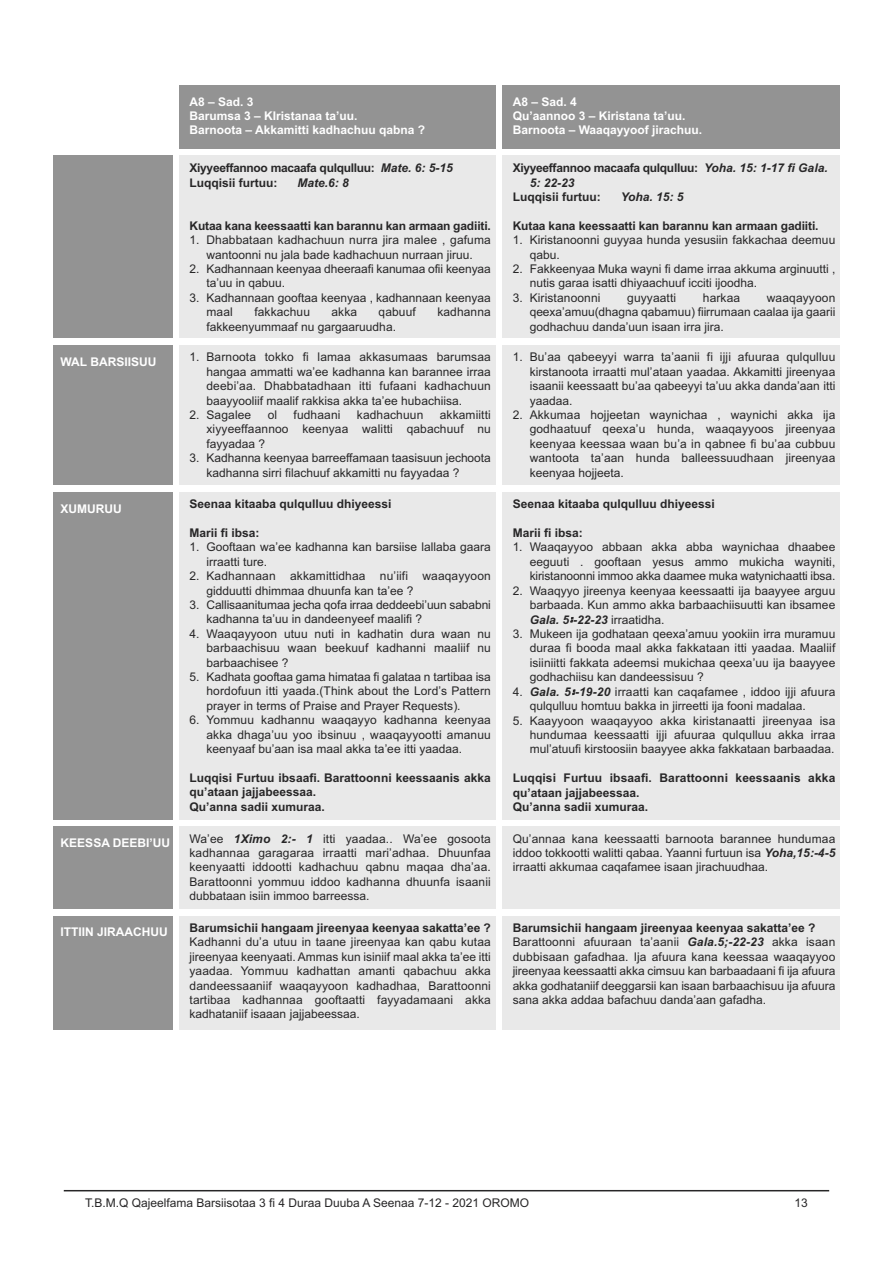
<style>
.page{position:relative;width:893px;height:1263px;background:#fff}
.page>*{position:absolute;margin:0;border:0;box-sizing:border-box;transform-origin:0 0}
.t1{font:12px/14.4px "Arial";color:#272627;text-align:justify}
.t2{font:700 12px/14.4px "Arial";color:#272627}
.t3{font:700 12px/14.4px "Arial";color:#fff}
.t4{font:700 12px/14.4px "Arial";letter-spacing:-.025em;color:#272627}
.t5{font:italic 700 12px "Arial";color:#272627}
.s1{font-style:italic}
.s2{font-weight:700;font-style:italic}
.s3{font-family:"Nyala";font-style:italic}
.s4{font-weight:700}
</style>
<div class="page">
<hr style="left:64px;top:1190px;width:765px;height:1px;background:#272627">
<div style="left:179px;top:85px;width:316px;height:64px;background:#939393"></div>
<div style="left:502px;top:85px;width:338px;height:64px;background:#939393"></div>
<div style="left:53px;top:156px;width:119px;height:182px;background:#939393"></div>
<div style="left:179px;top:156px;width:316px;height:182px;background:#e9e9e9"></div>
<div style="left:502px;top:156px;width:338px;height:182px;background:#e9e9e9"></div>
<div style="left:53px;top:345px;width:119px;height:140px;background:#939393"></div>
<div style="left:179px;top:345px;width:316px;height:140px;background:#e9e9e9"></div>
<div style="left:502px;top:345px;width:338px;height:140px;background:#e9e9e9"></div>
<div style="left:53px;top:492px;width:119px;height:327px;background:#939393"></div>
<div style="left:179px;top:492px;width:316px;height:327px;background:#e9e9e9"></div>
<div style="left:502px;top:492px;width:338px;height:327px;background:#e9e9e9"></div>
<div style="left:53px;top:826px;width:119px;height:83px;background:#939393"></div>
<div style="left:179px;top:826px;width:316px;height:83px;background:#e9e9e9"></div>
<div style="left:502px;top:826px;width:338px;height:83px;background:#e9e9e9"></div>
<div style="left:53px;top:916px;width:119px;height:113px;background:#939393"></div>
<div style="left:179px;top:916px;width:316px;height:113px;background:#e9e9e9"></div>
<div style="left:502px;top:916px;width:338px;height:113px;background:#e9e9e9"></div>
<p class="t3" style="left:190px;top:94px;width:237px">A8 – Sad. 3<br>Barumsa 3 – KIristanaa ta’uu.<br>Barnoota – Akkamitti kadhachuu qabna ?</p>
<p class="t3" style="left:513px;top:94px;width:191px">A8 – Sad. 4<br>Qu’aannoo 3 – Kiristana ta’uu.<br>Barnoota – Waaqayyoof jirachuu.</p>
<p class="t4" style="left:190px;top:161px;width:265px">Xiyyeeffannoo macaafa qulqulluu: <span class="s1">Mate. 6: 5-15<br></span>Luqqisii furtuu:</p>
<p class="t4" style="left:530px;top:161px;width:299px;text-indent:-17px">Xiyyeeffannoo macaafa qulqulluu: <span class="s1">Yoha. 15: 1-17 fi Gala.<br>5: 22-23</span></p>
<p class="t2" style="left:513px;top:190px;width:89px">Luqqisii furtuu:</p>
<p class="t5" style="left:621px;top:190px;width:64px">Yoha. 15: 5</p>
<p class="t2" style="left:513px;top:218px;width:307px">Kutaa kana keessaatti kan barannu kan armaan gadiiti.</p>
<p class="t1" style="left:530px;top:233px;width:307px;text-indent:-17px">1. Kiristanoonni guyyaa hunda yesusiin fakkachaa deemuu qabu.</p>
<p class="t1" style="left:530px;top:262px;width:307px;text-indent:-17px">2. Fakkeenyaa Muka wayni fi dame irraa akkuma arginuutti , nutis garaa isatti dhiyaachuuf icciti ijoodha.</p>
<p class="t1" style="left:513px;top:290px;width:89px">3. Kiristanoonni</p>
<p class="t1" style="left:627px;top:290px;width:50px">guyyaatti</p>
<p class="t1" style="left:703px;top:290px;width:39px">harkaa</p>
<p class="t5" style="left:298px;top:175px;width:53px">Mate.6: 8</p>
<p class="t2" style="left:190px;top:218px;width:303px">Kutaa kana keessaatti kan barannu kan armaan gadiiti.</p>
<p class="t1" style="left:190px;top:233px;width:303px;text-align:center">1. Dhabbataan kadhachuun nurra jira malee , gafuma wantoonni nu jala bade kadhachuun nurraan jiruu.</p>
<p class="t1" style="left:207px;top:262px;width:286px;text-indent:-17px">2. Kadhannaan keenyaa dheeraafi kanumaa ofii keenyaa ta’uu in qabuu.</p>
<p class="t1" style="left:207px;top:290px;width:286px;text-indent:-17px">3. Kadhannaan gooftaa keenyaa , kadhannaan keenyaa maal</p>
<p class="t1" style="left:530px;top:290px;width:307px;text-indent:237px">waaqayyoon qeexa’amuu(dhagna qabamuu) fiirrumaan caalaa ija gaarii godhachuu danda’uun isaan irra jira.</p>
<p class="t1" style="left:254px;top:305px;width:57px">fakkachuu</p>
<p class="t1" style="left:331px;top:305px;width:27px">akka</p>
<p class="t1" style="left:379px;top:305px;width:39px">qabuuf</p>
<p class="t1" style="left:437px;top:305px;width:55px">kadhanna</p>
<p class="t1" style="left:207px;top:319px;width:191px">fakkeenyummaaf nu gargaaruudha.</p>
<p class="t3" style="left:61px;top:355px;width:97px">WAL BARSIISUU</p>
<p class="t1" style="left:207px;top:350px;width:286px;text-indent:-17px">1. Barnoota tokko fi lamaa akkasumaas barumsaa hangaa ammatti wa’ee kadhanna kan barannee irraa deebi’aa. Dhabbatadhaan itti fufaani kadhachuun baayyooliif maalif rakkisa akka ta’ee hubachiisa.</p>
<p class="t1" style="left:190px;top:408px;width:63px">2. Sagalee</p>
<p class="t1" style="left:268px;top:408px;width:11px">ol</p>
<p class="t1" style="left:294px;top:408px;width:48px">fudhaani</p>
<p class="t1" style="left:357px;top:408px;width:68px">kadhachuun</p>
<p class="t1" style="left:207px;top:408px;width:286px;text-indent:233px">akkamiitti xiyyeeffaannoo keenyaa walitti qabachuuf nu fayyadaa ?</p>
<p class="t1" style="left:207px;top:451px;width:286px;text-indent:-17px">3. Kadhanna keenyaa barreeffamaan taasisuun jechoota kadhanna sirri filachuuf akkamitti nu fayyadaa ?</p>
<p class="t3" style="left:61px;top:501px;width:63px">XUMURUU</p>
<p class="t2" style="left:190px;top:497px;width:204px">Seenaa kitaaba qulqulluu dhiyeessi</p>
<p class="t2" style="left:190px;top:526px;width:72px">Marii fi ibsa:</p>
<p class="t1" style="left:207px;top:540px;width:286px;text-indent:-17px">1. Gooftaan wa’ee kadhanna kan barsiise lallaba gaara irraatti ture.</p>
<p class="t1" style="left:207px;top:569px;width:286px;text-indent:-17px">2. Kadhannaan akkamittidhaa nu’iifi waaqayyoon gidduutti dhimmaa dhuunfa kan ta’ee ?</p>
<p class="t1" style="left:207px;top:598px;width:286px;text-indent:-17px">3. Callisaanitumaa jecha qofa irraa deddeebi’uun sababni kadhanna ta’uu in dandeenyeef maalifi ?</p>
<p class="t1" style="left:207px;top:626px;width:286px;text-indent:-17px">4. Waaqayyoon utuu nuti in kadhatin dura waan nu barbaachisuu waan beekuuf kadhanni maaliif nu barbaachisee ?</p>
<p class="t1" style="left:207px;top:670px;width:286px;text-indent:-17px">5. Kadhata gooftaa gama himataa fi galataa n tartibaa isa hordofuun itti yaada.(Think about the Lord’s Pattern prayer in terms of Praise and Prayer Requests).</p>
<p class="t1" style="left:207px;top:713px;width:286px;text-indent:-17px">6. Yommuu kadhannu waaqayyo kadhanna keenyaa akka dhaga’uu yoo ibsinuu , waaqayyootti amanuu keenyaaf bu’aan isa maal akka ta’ee itti yaadaa.</p>
<p class="t2" style="left:190px;top:770px;width:303px">Luqqisi Furtuu ibsaafi. Barattoonni keessaanis akka qu’ataan jajjabeessaa.<br>Qu’anna sadii xumuraa.</p>
<p class="t1" style="left:530px;top:350px;width:307px;text-indent:-17px">1. Bu’aa qabeeyyi warra ta’aanii fi ijji afuuraa qulqulluu kirstanoota irraatti mul’ataan yaadaa. Akkamitti jireenyaa isaanii keessaatt bu’aa qabeeyyi ta’uu akka danda’aan itti yaadaa.</p>
<p class="t1" style="left:530px;top:408px;width:307px;text-indent:-17px">2. Akkumaa hojjeetan waynichaa , waynichi akka ija godhaatuuf qeexa’u hunda, waaqayyoos jireenyaa keenyaa keessaa waan bu’a in qabnee fi bu’aa cubbuu wantoota ta’aan hunda balleessuudhaan jireenyaa keenyaa hojjeeta.</p>
<p class="t2" style="left:513px;top:497px;width:204px">Seenaa kitaaba qulqulluu dhiyeessi</p>
<p class="t2" style="left:513px;top:526px;width:72px">Marii fi ibsa:</p>
<p class="t1" style="left:530px;top:540px;width:307px;text-indent:-17px">1. Waaqayyoo abbaan akka abba waynichaa dhaabee eeguuti . gooftaan yesus ammo mukicha wayniti, kiristanoonni immoo akka daamee muka watynichaatti ibsa.</p>
<p class="t1" style="left:530px;top:583px;width:307px;text-indent:-17px">2. Waaqyyo jireenya keenyaa keessaatti ija baayyee arguu barbaada. Kun ammo akka barbaachiisuutti kan ibsamee <span class="s2">Gala. 5</span><span class="s3">፡</span><span class="s2">-22-23</span> irraatidha.</p>
<p class="t1" style="left:530px;top:627px;width:307px;text-indent:-17px">3. Mukeen ija godhataan qeexa’amuu yookiin irra muramuu duraa fi booda maal akka fakkataan itti yaadaa. Maaliif isiiniitti fakkata adeemsi mukichaa qeexa’uu ija baayyee godhachiisu kan dandeessisuu ?</p>
<p class="t1" style="left:530px;top:684px;width:307px;text-indent:-17px">4. <span class="s2">Gala. 5</span><span class="s3">፡</span><span class="s2">-19-20</span> irraatti kan caqafamee , iddoo ijji afuura qulqulluu homtuu bakka in jirreetti ija fooni madalaa.</p>
<p class="t1" style="left:530px;top:713px;width:307px;text-indent:-17px">5. Kaayyoon waaqayyoo akka kiristanaatti jireenyaa isa hundumaa keessaatti ijji afuuraa qulqulluu akka irraa mul’atuufi kirstoosiin baayyee akka fakkataan barbaadaa.</p>
<p class="t2" style="left:513px;top:771px;width:324px">Luqqisi Furtuu ibsaafi. Barattoonni keessaanis akka qu’ataan jajjabeessaa.<br>Qu’anna sadii xumuraa.</p>
<p class="t3" style="left:61px;top:836px;width:111px">KEESSA DEEBI’UU</p>
<p class="t1" style="left:190px;top:831px;width:303px">Wa’ee <span class="s2">1Ximo 2:- 1</span> itti yaadaa.. Wa’ee gosoota kadhannaa garagaraa irraatti mari’adhaa. Dhuunfaa keenyaatti iddootti kadhachuu qabnu maqaa dha’aa.<br>Barattoonni yommuu iddoo kadhanna dhuunfa isaanii dubbataan isiin immoo barreessa.</p>
<p class="t1" style="left:513px;top:831px;width:324px">Qu’annaa kana keessaatti barnoota barannee hundumaa iddoo tokkootti walitti qabaa. Yaanni furtuun isa <span class="s2">Yoha,15:-4-5 </span>irraatti akkumaa caqafamee isaan jirachuudhaa.</p>
<p class="t3" style="left:61px;top:925px;width:109px">ITTIIN JIRAACHUU</p>
<p class="t2" style="left:190px;top:921px;width:303px">Barumsichii hangaam jireenyaa keenyaa sakatta’ee ?</p>
<p class="t1" style="left:190px;top:935px;width:303px">Kadhanni du’a utuu in taane jireenyaa kan qabu kutaa jireenyaa keenyaati. Ammas kun isiniif maal akka ta’ee itti yaadaa. Yommuu kadhattan amanti qabachuu akka dandeessaaniif waaqayyoon kadhadhaa, Barattoonni tartibaa kadhannaa gooftaatti fayyadamaani akka kadhataniif isaaan jajjabeessaa.</p>
<p class="t1" style="left:513px;top:921px;width:324px;text-align:left"><span class="s4">Barumsichii hangaam jireenyaa keenyaa sakatta’ee ?<br></span>Barattoonni afuuraan ta’aanii <span class="s2">Gala.5;-22-23</span> akka isaan dubbisaan gafadhaa. Ija afuura kana keessaa waaqayyoo jireenyaa keessaatti akka cimsuu kan barbaadaani fi ija afuura akka godhataniif deeggarsii kan isaan barbaachisuu ija afuura sana akka addaa bafachuu danda’aan gafadha.</p>
<p class="t1" style="left:85px;top:1195px;width:446px">T.B.M.Q Qajeelfama Barsiisotaa 3 fi 4 Duraa Duuba A Seenaa 7-12 - 2021 OROMO</p>
<p class="t1" style="left:795px;top:1195px;width:15px">13</p>
</div>
